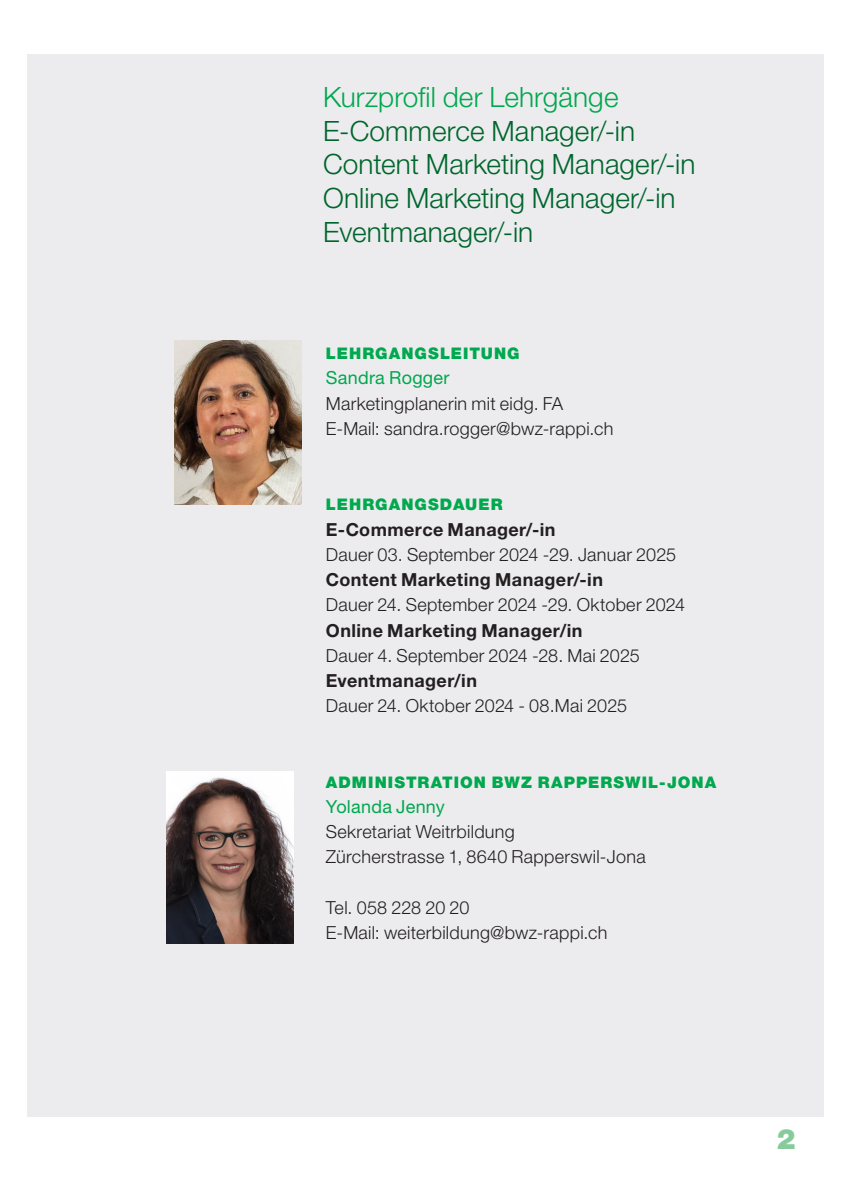
<style>
.page{position:relative;width:842px;height:1191px;background:#fff}
.page>*{position:absolute;margin:0;border:0;box-sizing:border-box;transform-origin:0 0}
.Titel_2{font:300 28px/33.6px "Helvetica Neue LT Std";letter-spacing:.005em;color:#00662d}
.t1{font:900 28px "Helvetica Neue LT Std";color:#87cb9c}
.Lauftext{font:300 18px/25.2px "Helvetica Neue LT Std";letter-spacing:.015em;color:#231f20}
.Lauftext-2{font:700 18px "Helvetica Neue LT Std";letter-spacing:.025em;color:#231f20}
.Lauftext-3{font:18px "Helvetica Neue LT Std";letter-spacing:.015em;color:#00a84e}
.Titel_3{font:900 16px "Helvetica Neue LT Std";letter-spacing:.065em;color:#00a84e}
.s1{color:#00a84e}
.s2{font-weight:400;color:#00a84e}
.s3{font-weight:700}
</style>
<div class="page">
<div style="left:27px;top:54px;width:797px;height:1062px;background:#ececee"></div>
<img style="left:166px;top:771px;width:128px;height:172px">
<img style="left:174px;top:340px;width:128px;height:164px">
<p class="Titel_2" style="left:323px;top:80px;width:374px"><span class="s1">Kurzprofil der Lehrgänge<br></span>E-Commerce Manager/-in<br>Content Marketing Manager/-in<br>Online Marketing Manager/-in<br>Eventmanager/-in</p>
<p class="Titel_3" style="left:326px;top:344px;width:195px">LEHRGANGSLEITUNG</p>
<p class="Lauftext" style="left:326px;top:365px;width:239px"><span class="s2">Sandra Rogger<br></span>Marketingplanerin mit eidg. FA</p>
<p class="Lauftext" style="left:326px;top:415px;width:289px">E-Mail: sandra.rogger@bwz-rappi.ch</p>
<p class="Titel_3" style="left:326px;top:495px;width:178px">LEHRGANGSDAUER</p>
<p class="Lauftext-2" style="left:326px;top:518px;width:231px">E-Commerce Manager/-in</p>
<p class="Lauftext" style="left:326px;top:541px;width:352px">Dauer 03. September 2024 -29. Januar 2025</p>
<p class="Lauftext" style="left:326px;top:567px;width:361px"><span class="s3">Content Marketing Manager/-in<br></span>Dauer 24. September 2024 -29. Oktober 2024</p>
<p class="Lauftext-2" style="left:326px;top:619px;width:258px">Online Marketing Manager/in</p>
<p class="Lauftext" style="left:326px;top:642px;width:315px">Dauer 4. September 2024 -28. Mai 2025</p>
<p class="Lauftext-2" style="left:326px;top:669px;width:153px">Eventmanager/in</p>
<p class="Lauftext" style="left:326px;top:693px;width:303px">Dauer 24. Oktober 2024 - 08.Mai 2025</p>
<p class="Titel_3" style="left:326px;top:772px;width:392px">ADMINISTRATION BWZ RAPPERSWIL-JONA</p>
<p class="Lauftext-3" style="left:326px;top:796px;width:121px">Yolanda Jenny</p>
<p class="Lauftext" style="left:326px;top:819px;width:190px">Sekretariat Weitrbildung</p>
<p class="Lauftext" style="left:326px;top:844px;width:321px">Zürcherstrasse 1, 8640 Rapperswil-Jona</p>
<p class="Lauftext" style="left:326px;top:894px;width:145px">Tel. 058 228 20 20</p>
<p class="Lauftext" style="left:326px;top:919px;width:283px">E-Mail: weiterbildung@bwz-rappi.ch</p>
<h1 class="t1" style="left:777px;top:1121px;width:20px">2</h1>
</div>
